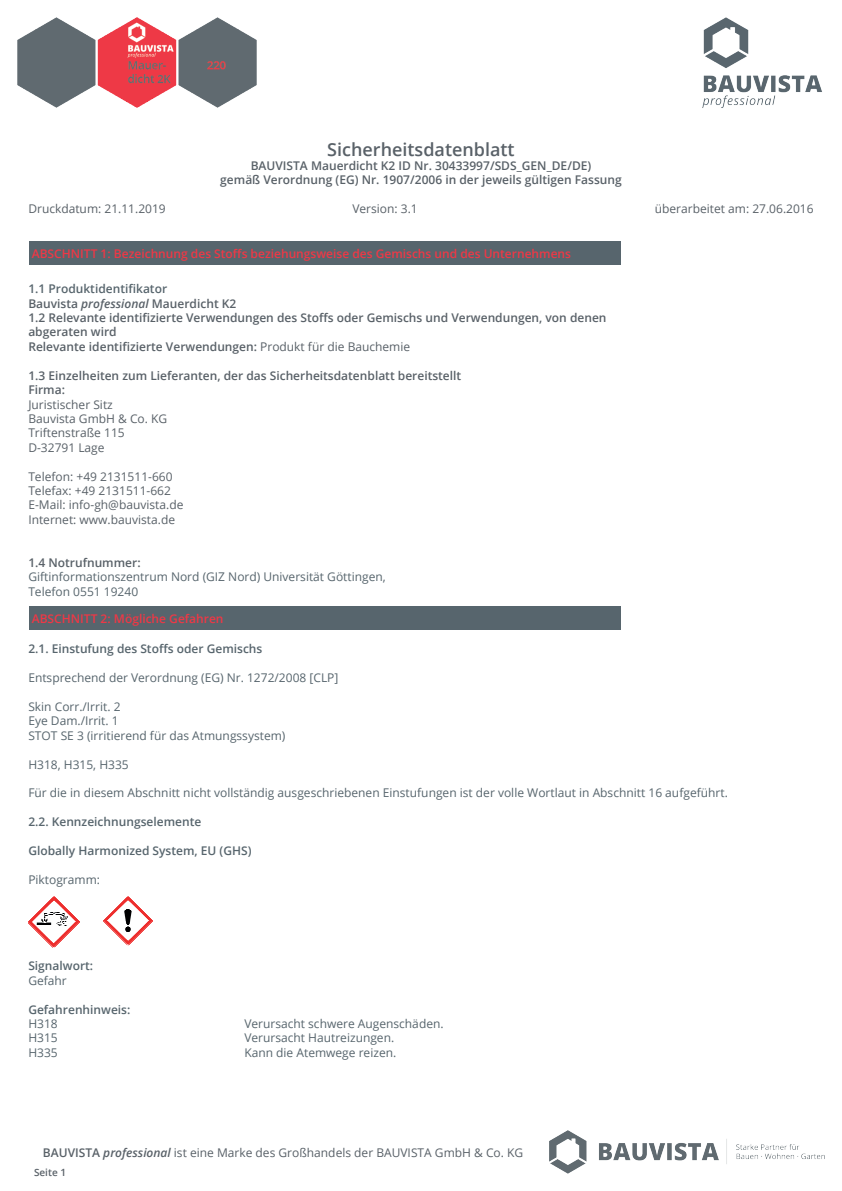
<style>
.page{position:relative;width:842px;height:1191px;background:#fff}
.page>*{position:absolute;margin:0;border:0;box-sizing:border-box;transform-origin:0 0}
.t1{font:600 18px "Open Sans";color:#596168}
.t2{font:12px/14.4px "Open Sans";color:#57656d}
.t3{font:600 12px/14.4px "Open Sans";color:#596168}
.t4{font:12px/14.4px "Open Sans";color:#596168}
.t5{font:600 12px "Open Sans";color:#57656d}
.t6{font:600 12px "Open Sans";color:#ee3846}
.t7{font:600 10px "Open Sans";color:#596168}
.s1{color:#57656d}
.s2{font-style:italic}
.s3{font-weight:400}
.s4{font-weight:600}
.s5{font-weight:600;font-style:italic}
</style>
<div class="page">
<img style="left:549px;top:1130px;width:275px;height:44px">
<img style="left:702px;top:17px;width:120px;height:91px">
<img style="left:17px;top:17px;width:240px;height:91px">
<div style="left:29px;top:241px;width:592px;height:24px;background:#57656d"></div>
<div style="left:29px;top:606px;width:592px;height:24px;background:#57656d"></div>
<svg style="left:39px;top:896px;width:29px;height:15px"></svg>
<img style="left:28px;top:911px;width:51px;height:13px">
<img style="left:30px;top:923px;width:48px;height:3px">
<img style="left:31px;top:925px;width:45px;height:2px">
<img style="left:33px;top:926px;width:42px;height:3px">
<img style="left:34px;top:928px;width:39px;height:2px">
<img style="left:36px;top:929px;width:36px;height:3px">
<img style="left:37px;top:931px;width:33px;height:2px">
<img style="left:39px;top:932px;width:30px;height:2px">
<svg style="left:39px;top:933px;width:29px;height:15px"></svg>
<svg style="left:114px;top:896px;width:29px;height:15px"></svg>
<img style="left:104px;top:911px;width:48px;height:12px">
<img style="left:106px;top:922px;width:45px;height:2px">
<img style="left:107px;top:924px;width:42px;height:2px">
<img style="left:109px;top:925px;width:38px;height:3px">
<img style="left:111px;top:927px;width:35px;height:2px">
<img style="left:112px;top:929px;width:32px;height:2px">
<svg style="left:114px;top:930px;width:29px;height:16px"></svg>
<h1 class="t1" style="left:327px;top:137px;width:189px">Sicherheitsdatenblatt</h1>
<p class="t3" style="left:220px;top:158px;width:403px;text-align:center">BAUVISTA Mauerdicht K2 ID Nr. 30433997/SDS_GEN_DE/DE)<br>gemäß Verordnung (EG) Nr. 1907/2006 in der jeweils gültigen Fassung</p>
<p class="t4" style="left:28px;top:201px;width:139px">Druckdatum: 21.11.2019</p>
<p class="t4" style="left:352px;top:201px;width:67px">Version: 3.1</p>
<p class="t4" style="left:655px;top:201px;width:160px">überarbeitet am: 27.06.2016</p>
<p class="t6" style="left:32px;top:245px;width:541px">ABSCHNITT 1: Bezeichnung des Stoffs beziehungsweise des Gemischs und des Unternehmens</p>
<p class="t3" style="left:28px;top:281px;width:580px"><span class="s1">1.1 Produktidentifikator<br></span>Bauvista <span class="s2">professional</span> Mauerdicht K2<br>1.2 Relevante identifizierte Verwendungen des Stoffs oder Gemischs und Verwendungen, von denen abgeraten wird<br>Relevante identifizierte Verwendungen: <span class="s3">Produkt für die Bauchemie</span></p>
<p class="t3" style="left:28px;top:368px;width:434px">1.3 Einzelheiten zum Lieferanten, der das Sicherheitsdatenblatt bereitstellt<br>Firma:</p>
<p class="t4" style="left:28px;top:396px;width:140px">Juristischer Sitz<br>Bauvista GmbH &amp; Co. KG<br>Triftenstraße 115<br>D-32791 Lage</p>
<p class="t4" style="left:28px;top:468px;width:157px">Telefon: +49 2131511-660<br>Telefax: +49 2131511-662<br>E-Mail: info-gh@bauvista.de<br>Internet: www.bauvista.de</p>
<p class="t3" style="left:28px;top:555px;width:114px">1.4 Notrufnummer:</p>
<p class="t2" style="left:28px;top:569px;width:359px">Giftinformationszentrum Nord (GIZ Nord) Universität Göttingen,<br>Telefon 0551 19240</p>
<p class="t6" style="left:32px;top:610px;width:193px">ABSCHNITT 2: Mögliche Gefahren</p>
<p class="t5" style="left:28px;top:641px;width:236px">2.1. Einstufung des Stoffs oder Gemischs</p>
<p class="t2" style="left:28px;top:670px;width:312px">Entsprechend der Verordnung (EG) Nr. 1272/2008 [CLP]</p>
<p class="t2" style="left:28px;top:699px;width:259px">Skin Corr./Irrit. 2<br>Eye Dam./Irrit. 1<br>STOT SE 3 (irritierend für das Atmungssystem)</p>
<p class="t2" style="left:28px;top:756px;width:102px">H318, H315, H335</p>
<p class="t2" style="left:28px;top:785px;width:701px">Für die in diesem Abschnitt nicht vollständig ausgeschriebenen Einstufungen ist der volle Wortlaut in Abschnitt 16 aufgeführt.</p>
<p class="t5" style="left:28px;top:813px;width:174px">2.2. Kennzeichnungselemente</p>
<p class="t5" style="left:28px;top:842px;width:225px">Globally Harmonized System, EU (GHS)</p>
<p class="t2" style="left:28px;top:872px;width:73px">Piktogramm:</p>
<p class="t5" style="left:28px;top:957px;width:66px">Signalwort:</p>
<p class="t2" style="left:28px;top:972px;width:40px">Gefahr</p>
<p class="t5" style="left:28px;top:1001px;width:104px">Gefahrenhinweis:</p>
<p class="t2" style="left:28px;top:1016px;width:31px">H318</p>
<p class="t2" style="left:244px;top:1016px;width:201px">Verursacht schwere Augenschäden.</p>
<p class="t2" style="left:28px;top:1030px;width:31px">H315</p>
<p class="t2" style="left:244px;top:1030px;width:151px">Verursacht Hautreizungen.</p>
<p class="t2" style="left:28px;top:1044px;width:31px">H335</p>
<p class="t2" style="left:244px;top:1044px;width:153px">Kann die Atemwege reizen.</p>
<p class="t4" style="left:43px;top:1144px;width:482px"><span class="s4">BAUVISTA</span> <span class="s5">professional</span> ist eine Marke des Großhandels der BAUVISTA GmbH &amp; Co. KG</p>
<p class="t7" style="left:34px;top:1165px;width:34px">Seite 1</p>
</div>
